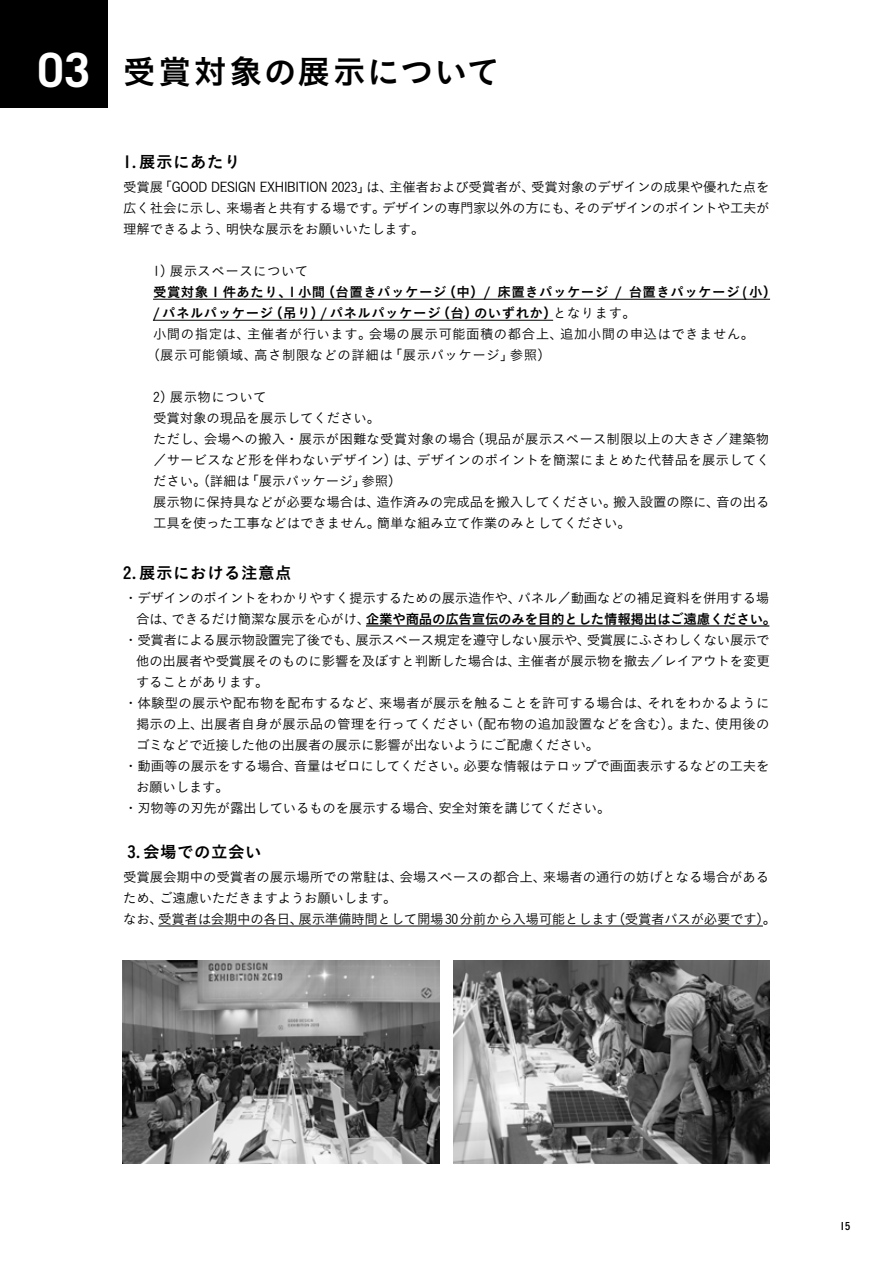
<style>
.page{position:relative;width:893px;height:1263px;background:#fff}
.page>*{position:absolute;margin:0;border:0;box-sizing:border-box;transform-origin:0 0}
.t1{font:33px "Koburina Go Std N W6";letter-spacing:.035em;color:#000}
.t2{font:16.5px "Koburina Go Std N W6";letter-spacing:.03em;color:#000}
.t3{font:13.5px/21px "Koburina Go Std N W3";letter-spacing:-.015em;color:#000}
.t4{font:13.5px "Koburina Go Std N W3";letter-spacing:.01em;color:#000}
.t5{font:13.5px/21px "Koburina Go Std N W3";letter-spacing:.03em;color:#000}
.t6{font:13.5px/21px "Koburina Go Std N W6";letter-spacing:.03em;color:#000}
.t7{font:13.5px "Koburina Go Std N W3";letter-spacing:-.035em;color:#000}
.t8{font:13.5px "Koburina Go Std N W6";letter-spacing:-.02em;color:#000}
.t9{font:10.5px "Koburina Go Std N W6";color:#000}
.s1{font-family:"Trade Gothic";font-weight:700;font-size:47.25px;color:#fff}
.s2{font-family:"Koburina Go Std N W3"}
</style>
<div class="page">
<hr style="left:153px;top:299px;width:617px;height:1px;background:#000">
<hr style="left:153px;top:320px;width:400px;height:1px;background:#000">
<hr style="left:366px;top:625px;width:403px;height:2px;background:#000">
<hr style="left:158px;top:926px;width:605px;height:1px;background:#000">
<div style="left:0;top:0;width:107px;height:107px;background:#000"></div>
<img style="left:123px;top:960px;width:316px;height:203px">
<img style="left:453px;top:960px;width:317px;height:203px">
<h1 class="t1" style="left:37px;top:46px;width:464px"><span class="s1">03</span> 受賞対象の展示について</h1>
<p class="t2" style="left:123px;top:149px;width:119px">1.展示にあたり</p>
<p class="t3" style="left:123px;top:176px;width:648px;text-align:justify">受賞展「GOOD DESIGN EXHIBITION 2023」は、主催者および受賞者が、受賞対象のデザインの成果や優れた点を広く社会に示し、来場者と共有する場です。デザインの専門家以外の方にも、そのデザインのポイントや工夫が理解できるよう、明快な展示をお願いいたします。</p>
<p class="t5" style="left:153px;top:260px;width:157px">1）展示スペースについて</p>
<p class="t6" style="left:153px;top:282px;width:625px">受賞対象１件あたり、1 小間（台置きパッケージ（中）/ 床置きパッケージ / 台置きパッケージ ( 小）/ パネルパッケージ（吊り）/ パネルパッケージ（台）のいずれか）<span class="s2">となります。</span></p>
<p class="t5" style="left:146px;top:323px;width:610px;text-indent:7px">小間の指定は、主催者が行います。会場の展示可能面積の都合上、追加小間の申込はできません。（展示可能領域、高さ制限などの詳細は「展示パッケージ」参照）</p>
<p class="t3" style="left:153px;top:386px;width:618px">2）展示物について<br>受賞対象の現品を展示してください。<br>ただし、会場への搬入・展示が困難な受賞対象の場合（現品が展示スペース制限以上の大きさ／建築物／サービスなど形を伴わないデザイン）は、デザインのポイントを簡潔にまとめた代替品を展示してください。（詳細は「展示パッケージ」参照）<br>展示物に保持具などが必要な場合は、造作済みの完成品を搬入してください。搬入設置の際に、音の出る工具を使った工事などはできません。簡単な組み立て作業のみとしてください。</p>
<p class="t2" style="left:123px;top:560px;width:170px">2.展示における注意点</p>
<p class="t3" style="left:124px;top:587px;width:647px">・デザインのポイントをわかりやすく提示するための展示造作や、パネル／動画などの補足資料を併用する場</p>
<p class="t8" style="left:136px;top:608px;width:642px"><span class="s2">合は、できるだけ簡潔な展示を心がけ、</span>企業や商品の広告宣伝のみを目的とした情報掲出はご遠慮ください。</p>
<p class="t7" style="left:124px;top:630px;width:647px">・受賞者による展示物設置完了後でも、展示スペース規定を遵守しない展示や、受賞展にふさわしくない展示で</p>
<p class="t3" style="left:136px;top:650px;width:635px">他の出展者や受賞展そのものに影響を及ぼすと判断した場合は、主催者が展示物を撤去／レイアウトを変更</p>
<p class="t3" style="left:136px;top:671px;width:134px">することがあります。</p>
<p class="t4" style="left:124px;top:693px;width:647px">・体験型の展示や配布物を配布するなど、来場者が展示を触ることを許可する場合は、それをわかるように</p>
<p class="t4" style="left:136px;top:714px;width:635px">掲示の上、出展者自身が展示品の管理を行ってください（配布物の追加設置などを含む）。また、使用後の</p>
<p class="t3" style="left:136px;top:734px;width:465px">ゴミなどで近接した他の出展者の展示に影響が出ないようにご配慮ください。</p>
<p class="t3" style="left:124px;top:755px;width:647px">・動画等の展示をする場合、音量はゼロにしてください。必要な情報はテロップで画面表示するなどの工夫を</p>
<p class="t3" style="left:136px;top:776px;width:94px">お願いします。</p>
<p class="t3" style="left:124px;top:797px;width:488px">・刃物等の刃先が露出しているものを展示する場合、安全対策を講じてください。</p>
<p class="t2" style="left:128px;top:839px;width:136px">3.会場での立会い</p>
<p class="t3" style="left:123px;top:866px;width:655px">受賞展会期中の受賞者の展示場所での常駐は、会場スペースの都合上、来場者の通行の妨げとなる場合があるため、ご遠慮いただきますようお願いします。<br>なお、受賞者は会期中の各日、展示準備時間として開場30分前から入場可能とします（受賞者パスが必要です）。</p>
<p class="t9" style="left:840px;top:1218px;width:12px">15</p>
</div>
